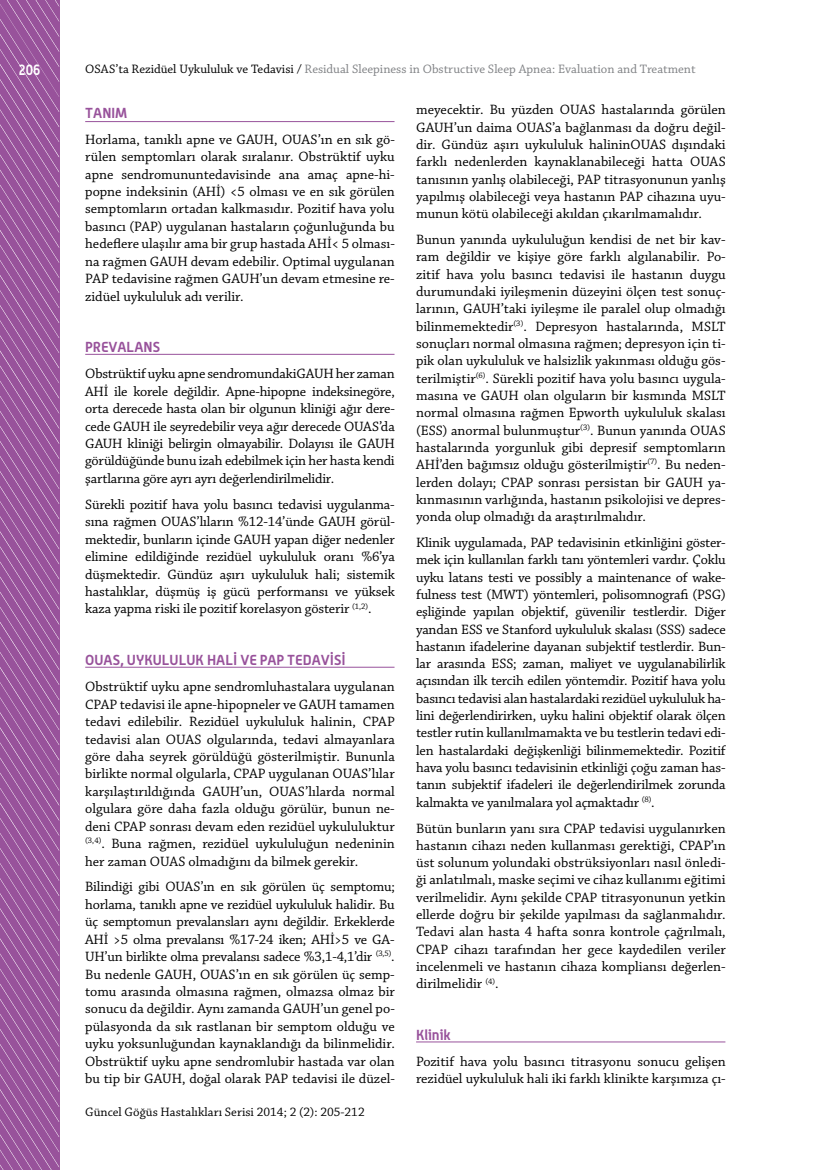
<style>
.page{position:relative;width:830px;height:1170px;background:#fff}
.page>*{position:absolute;margin:0;border:0;box-sizing:border-box;transform-origin:0 0}
.t1{font:700 15px "Alwyn";color:#fff;scale:.85 1}
.t2{font:14.25px/17.2px "Chaparral Pro";color:#000;text-align:justify}
.t3{font:700 14.25px "Alwyn";color:#98529b}
.t4{font:12.9px "Chaparral Pro";color:#808285}
.t5{font:12.9px "Chaparral Pro";color:#000}
.s1{color:#000}
</style>
<div class="page">
<svg style="left:0;top:0;width:59px;height:1169px;background:#9d5ba0"></svg>
<hr style="left:85px;top:121px;width:309px;height:1px;background:#98529b">
<hr style="left:85px;top:354px;width:309px;height:1px;background:#98529b">
<hr style="left:85px;top:666px;width:309px;height:1px;background:#98529b">
<hr style="left:416px;top:1041px;width:309px;height:1px;background:#98529b">
<p class="t1" style="left:18px;top:61px;width:28px">206</p>
<p class="t4" style="left:85px;top:62px;width:611px"><span class="s1">OSAS’ta Rezidüel Uykululuk ve Tedavisi /</span> Residual Sleepiness in Obstructive Sleep Apnea: Evaluation and Treatment</p>
<p class="t3" style="left:85px;top:104px;width:44px">TANIM</p>
<p class="t2" style="left:85px;top:131px;width:311px">Horlama, tanıklı apne ve GAUH, OUAS’ın en sık gö&shy;rülen semptomları olarak sıralanır. Obstrüktif uyku apne sendromununtedavisinde ana amaç apne-hi&shy;popne indeksinin (AHİ) &lt;5 olması ve en sık görülen semptomların ortadan kalkmasıdır. Pozitif hava yolu basıncı (PAP) uygulanan hastaların çoğunluğunda bu hedeflere ulaşılır ama bir grup hastada AHİ&lt; 5 olması&shy;na rağmen GAUH devam edebilir. Optimal uygulanan PAP tedavisine rağmen GAUH’un devam etmesine re&shy;zidüel uykululuk adı verilir.</p>
<p class="t3" style="left:85px;top:338px;width:76px">PREVALANS</p>
<p class="t2" style="left:85px;top:365px;width:311px">Obstrüktif uyku apne sendromundakiGAUH her zaman AHİ ile korele değildir. Apne-hipopne indeksinegöre, orta derecede hasta olan bir olgunun kliniği ağır dere&shy;cede GAUH ile seyredebilir veya ağır derecede OUAS’da GAUH kliniği belirgin olmayabilir. Dolayısı ile GAUH görüldüğünde bunu izah edebilmek için her hasta kendi şartlarına göre ayrı ayrı değerlendirilmelidir.</p>
<p class="t2" style="left:85px;top:496px;width:311px">Sürekli pozitif hava yolu basıncı tedavisi uygulanma&shy;sına rağmen OUAS’lıların %12-14’ünde GAUH görül&shy;mektedir, bunların içinde GAUH yapan diğer nedenler elimine edildiğinde rezidüel uykululuk oranı %6’ya düşmektedir. Gündüz aşırı uykululuk hali; sistemik hastalıklar, düşmüş iş gücü performansı ve yüksek kaza yapma riski ile pozitif korelasyon gösterir <sup>(1,2)</sup>.</p>
<p class="t3" style="left:85px;top:651px;width:262px">OUAS, UYKULULUK HALİ VE PAP TEDAVİSİ</p>
<p class="t2" style="left:85px;top:678px;width:311px">Obstrüktif uyku apne sendromluhastalara uygulanan CPAP tedavisi ile apne-hipopneler ve GAUH tamamen tedavi edilebilir. Rezidüel uykululuk halinin, CPAP tedavisi alan OUAS olgularında, tedavi almayanlara göre daha seyrek görüldüğü gösterilmiştir. Bununla birlikte normal olgularla, CPAP uygulanan OUAS’lılar karşılaştırıldığında GAUH’un, OUAS’lılarda normal olgulara göre daha fazla olduğu görülür, bunun ne&shy;deni CPAP sonrası devam eden rezidüel uykululuktur <sup>(3,4)</sup>. Buna rağmen, rezidüel uykululuğun nedeninin her zaman OUAS olmadığını da bilmek gerekir.</p>
<p class="t2" style="left:85px;top:878px;width:311px">Bilindiği gibi OUAS’ın en sık görülen üç semptomu; horlama, tanıklı apne ve rezidüel uykululuk halidir. Bu üç semptomun prevalansları aynı değildir. Erkeklerde AHİ &gt;5 olma prevalansı %17-24 iken; AHİ&gt;5 ve GA-UH’un birlikte olma prevalansı sadece %3,1-4,1’dir <sup>(3,5)</sup>.<br>Bu nedenle GAUH, OUAS’ın en sık görülen üç semp&shy;tomu arasında olmasına rağmen, olmazsa olmaz bir sonucu da değildir. Aynı zamanda GAUH’un genel po&shy;pülasyonda da sık rastlanan bir semptom olduğu ve uyku yoksunluğundan kaynaklandığı da bilinmelidir.<br>Obstrüktif uyku apne sendromlubir hastada var olan bu tip bir GAUH, doğal olarak PAP tedavisi ile düzel-</p>
<p class="t5" style="left:85px;top:1104px;width:281px">Güncel Göğüs Hastalıkları Serisi 2014; 2 (2): 205-212</p>
<p class="t2" style="left:416px;top:102px;width:311px">meyecektir. Bu yüzden OUAS hastalarında görülen GAUH’un daima OUAS’a bağlanması da doğru değil&shy;dir. Gündüz aşırı uykululuk halininOUAS dışındaki farklı nedenlerden kaynaklanabileceği hatta OUAS tanısının yanlış olabileceği, PAP titrasyonunun yanlış yapılmış olabileceği veya hastanın PAP cihazına uyu&shy;munun kötü olabileceği akıldan çıkarılmamalıdır.</p>
<p class="t2" style="left:416px;top:231px;width:311px">Bunun yanında uykululuğun kendisi de net bir kav&shy;ram değildir ve kişiye göre farklı algılanabilir. Po&shy;zitif hava yolu basıncı tedavisi ile hastanın duygu durumundaki iyileşmenin düzeyini ölçen test sonuç&shy;larının, GAUH’taki iyileşme ile paralel olup olmadığı bilinmemektedir<sup>(3)</sup>. Depresyon hastalarında, MSLT sonuçları normal olmasına rağmen; depresyon için ti&shy;pik olan uykululuk ve halsizlik yakınması olduğu gös&shy;terilmiştir<sup>(6)</sup>. Sürekli pozitif hava yolu basıncı uygula&shy;masına ve GAUH olan olguların bir kısmında MSLT normal olmasına rağmen Epworth uykululuk skalası (ESS) anormal bulunmuştur<sup>(3)</sup>. Bunun yanında OUAS hastalarında yorgunluk gibi depresif semptomların AHİ’den bağımsız olduğu gösterilmiştir<sup>(7)</sup>. Bu neden&shy;lerden dolayı; CPAP sonrası persistan bir GAUH ya&shy;kınmasının varlığında, hastanın psikolojisi ve depres&shy;yonda olup olmadığı da araştırılmalıdır.</p>
<p class="t2" style="left:416px;top:534px;width:311px">Klinik uygulamada, PAP tedavisinin etkinliğini göster&shy;mek için kullanılan farklı tanı yöntemleri vardır. Çoklu uyku latans testi ve possibly a maintenance of wake&shy;fulness test (MWT) yöntemleri, polisomnografi (PSG) eşliğinde yapılan objektif, güvenilir testlerdir. Diğer yandan ESS ve Stanford uykululuk skalası (SSS) sadece hastanın ifadelerine dayanan subjektif testlerdir. Bun&shy;lar arasında ESS; zaman, maliyet ve uygulanabilirlik açısından ilk tercih edilen yöntemdir. Pozitif hava yolu basıncı tedavisi alan hastalardaki rezidüel uykululuk ha&shy;lini değerlendirirken, uyku halini objektif olarak ölçen testler rutin kullanılmamakta ve bu testlerin tedavi edi&shy;len hastalardaki değişkenliği bilinmemektedir. Pozitif hava yolu basıncı tedavisinin etkinliği çoğu zaman has&shy;tanın subjektif ifadeleri ile değerlendirilmek zorunda kalmakta ve yanılmalara yol açmaktadır <sup>(8)</sup>.</p>
<p class="t2" style="left:416px;top:819px;width:311px">Bütün bunların yanı sıra CPAP tedavisi uygulanırken hastanın cihazı neden kullanması gerektiği, CPAP’ın üst solunum yolundaki obstrüksiyonları nasıl önledi&shy;ği anlatılmalı, maske seçimi ve cihaz kullanımı eğitimi verilmelidir. Aynı şekilde CPAP titrasyonunun yetkin ellerde doğru bir şekilde yapılması da sağlanmalıdır.<br>Tedavi alan hasta 4 hafta sonra kontrole çağrılmalı, CPAP cihazı tarafından her gece kaydedilen veriler incelenmeli ve hastanın cihaza kompliansı değerlen&shy;dirilmelidir <sup>(4)</sup>.</p>
<p class="t3" style="left:416px;top:1025px;width:36px">Klinik</p>
<p class="t2" style="left:416px;top:1053px;width:311px">Pozitif hava yolu basıncı titrasyonu sonucu gelişen rezidüel uykululuk hali iki farklı klinikte karşımıza çı-</p>
</div>
